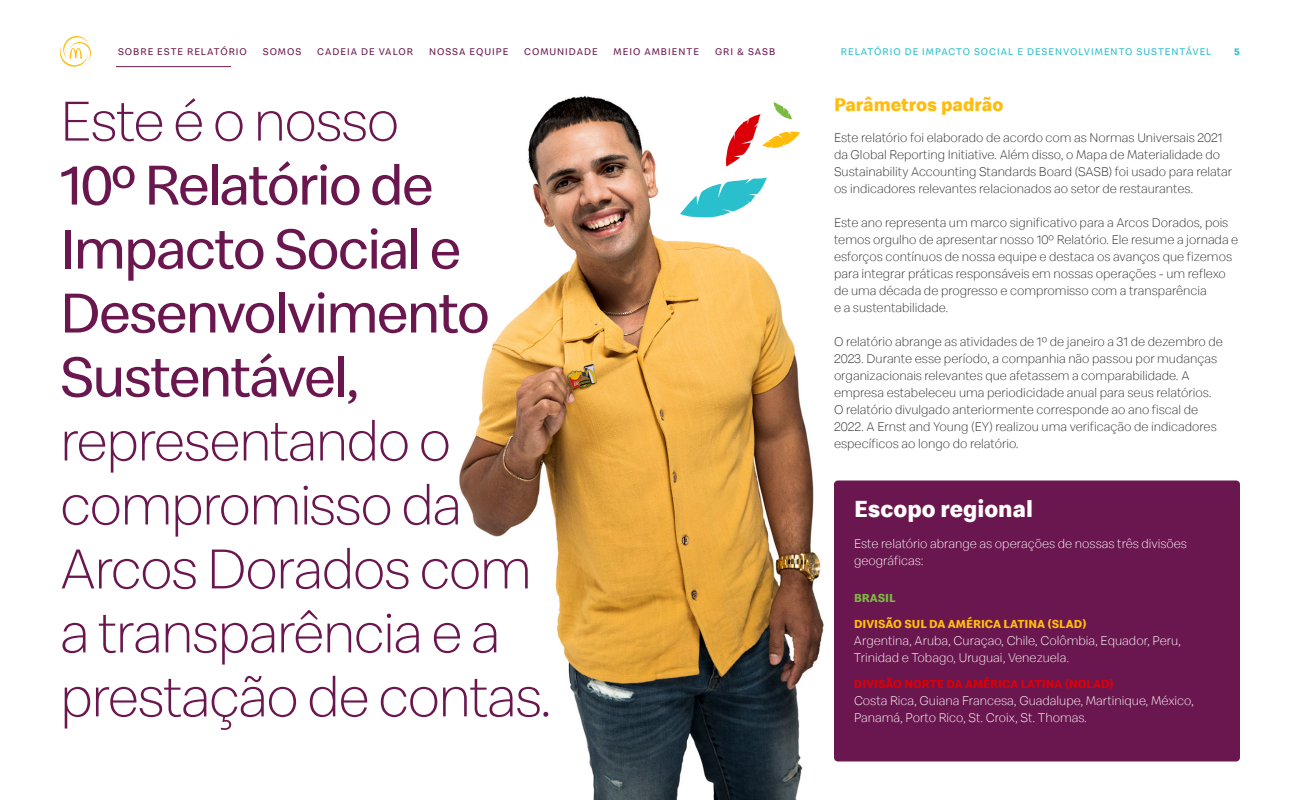
<style>
.page{position:relative;width:1300px;height:800px;background:#fff}
.page>*{position:absolute;margin:0;border:0;box-sizing:border-box;transform-origin:0 0}
.t1{font:300 58px/64px "Speedee";letter-spacing:-.03em;color:#6b174f}
.t2{font:58px/64px "Speedee";letter-spacing:-.03em;color:#6b174f}
.t3{font:700 24px "Speedee";color:#fff}
.t4{font:700 19px "Speedee";color:#ffbc0d}
.t5{font:300 13px/17px "Speedee";color:#2d2d2d}
.t6{font:300 13px/17px "Speedee";color:#fff}
.t7{font:700 12px "Speedee";color:#db0007}
.t8{font:700 12px "Speedee";color:#ffbc0d}
.t9{font:700 12px "Speedee";color:#7aba42}
.t10{font:10px "Speedee";letter-spacing:.1em;color:#6b174f}
.t11{font:10px "Speedee";letter-spacing:.1em;color:#29bfcc}
.t12{font:700 10px "Speedee";color:#29bfcc}
</style>
<div class="page">
<img style="left:459px;top:96px;width:365px;height:704px">
<svg style="left:680px;top:177px;width:87px;height:41px"></svg>
<svg style="left:726px;top:102px;width:74px;height:65px"></svg>
<div style="left:834px;top:480px;width:406px;height:282px;background:#6b174f;border-radius:4px"></div>
<svg style="left:60px;top:36px;width:31px;height:31px"></svg>
<hr style="left:116px;top:66px;width:115px;height:1px;background:#6b174f">
<div style="left:118px;top:28px;width:129px;height:46px;background:#fff"></div>
<p class="t10" style="left:118px;top:45px;width:130px">SOBRE ESTE RELATÓRIO</p>
<p class="t10" style="left:263px;top:45px;width:40px">SOMOS</p>
<p class="t10" style="left:317px;top:45px;width:97px">CADEIA DE VALOR</p>
<p class="t10" style="left:429px;top:45px;width:81px">NOSSA EQUIPE</p>
<p class="t10" style="left:524px;top:45px;width:75px">COMUNIDADE</p>
<p class="t10" style="left:614px;top:45px;width:87px">MEIO AMBIENTE</p>
<p class="t10" style="left:715px;top:45px;width:62px">GRI &amp; SASB</p>
<p class="t11" style="left:841px;top:45px;width:372px">RELATÓRIO DE IMPACTO SOCIAL E DESENVOLVIMENTO SUSTENTÁVEL</p>
<p class="t12" style="left:1234px;top:45px;width:7px">5</p>
<h1 class="t1" style="left:60px;top:89px;width:341px">Este é o nosso</h1>
<h1 class="t2" style="left:60px;top:154px;width:431px">10º Relatório de<br>Impacto Social e<br>Desenvolvimento<br>Sustentável,</h1>
<h1 class="t1" style="left:60px;top:409px;width:494px">representando o compromisso da<br>Arcos Dorados com a transparência e a prestação de contas.</h1>
<h3 class="t4" style="left:834px;top:93px;width:171px">Parâmetros padrão</h3>
<p class="t5" style="left:834px;top:129px;width:400px">Este relatório foi elaborado de acordo com as Normas Universais 2021 da Global Reporting Initiative. Além disso, o Mapa de Materialidade do Sustainability Accounting Standards Board (SASB) foi usado para relatar os indicadores relevantes relacionados ao setor de restaurantes.</p>
<p class="t5" style="left:834px;top:214px;width:406px">Este ano representa um marco significativo para a Arcos Dorados, pois temos orgulho de apresentar nosso 10º Relatório. Ele resume a jornada e esforços contínuos de nossa equipe e destaca os avanços que fizemos para integrar práticas responsáveis em nossas operações - um reflexo de uma década de progresso e compromisso com a transparência<br>e a sustentabilidade.</p>
<p class="t5" style="left:834px;top:333px;width:390px">O relatório abrange as atividades de 1º de janeiro a 31 de dezembro de 2023. Durante esse período, a companhia não passou por mudanças organizacionais relevantes que afetassem a comparabilidade. A empresa estabeleceu uma periodicidade anual para seus relatórios.<br>O relatório divulgado anteriormente corresponde ao ano fiscal de 2022. A Ernst and Young (EY) realizou uma verificação de indicadores específicos ao longo do relatório.</p>
<h2 class="t3" style="left:854px;top:493px;width:180px">Escopo regional</h2>
<p class="t6" style="left:854px;top:535px;width:335px">Este relatório abrange as operações de nossas três divisões geográficas:</p>
<p class="t9" style="left:854px;top:590px;width:43px">BRASIL</p>
<p class="t8" style="left:854px;top:616px;width:234px">DIVISÃO SUL DA AMÉRICA LATINA (SLAD)</p>
<p class="t6" style="left:854px;top:632px;width:329px">Argentina, Aruba, Curaçao, Chile, Colômbia, Equador, Peru,<br>Trinidad e Tobago, Uruguai, Venezuela.</p>
<p class="t7" style="left:854px;top:676px;width:261px">DIVISÃO NORTE DA AMÉRICA LATINA (NOLAD)</p>
<p class="t6" style="left:854px;top:692px;width:341px">Costa Rica, Guiana Francesa, Guadalupe, Martinique, México,<br>Panamá, Porto Rico, St. Croix, St. Thomas.</p>
</div>
